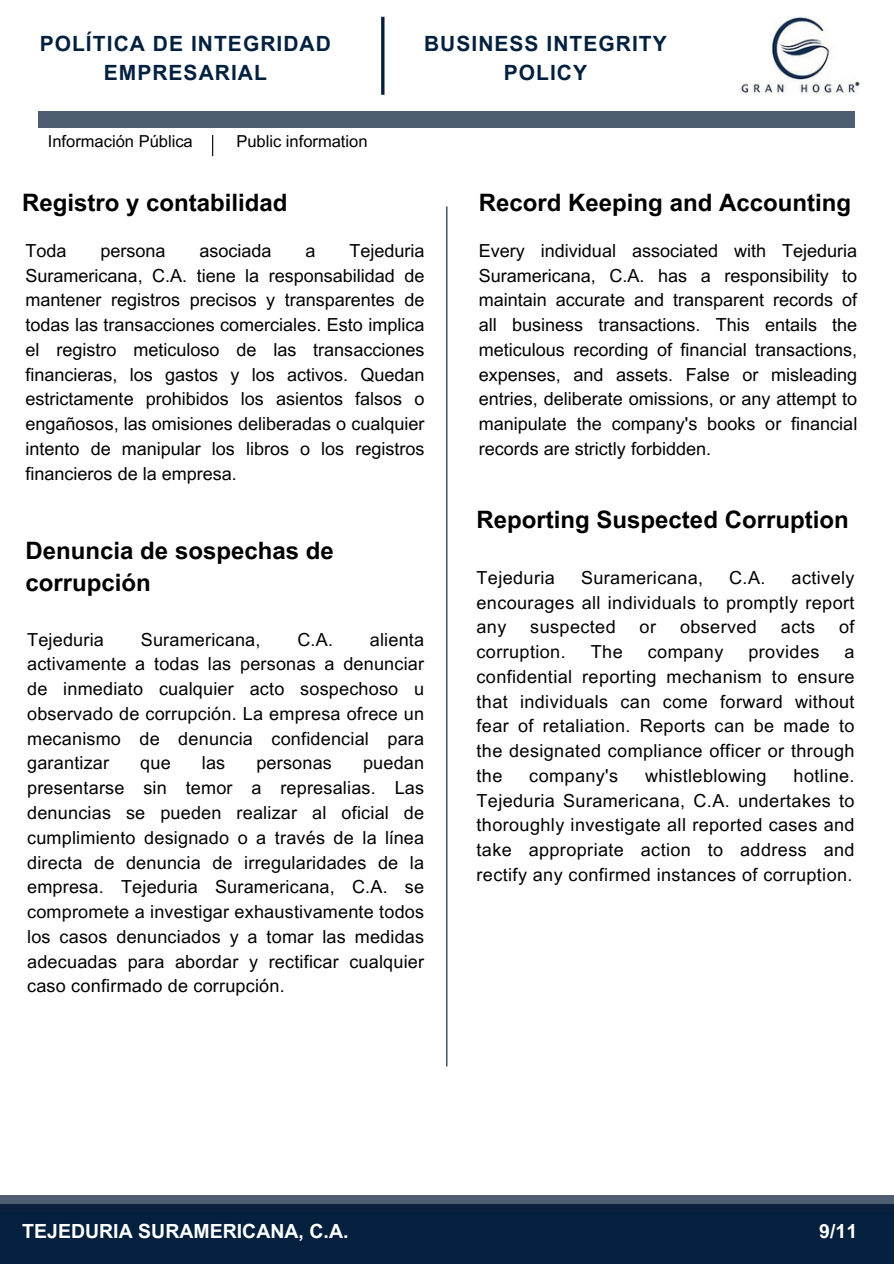
<style>
.page{position:relative;width:894px;height:1264px;background:#fff}
.page>*{position:absolute;margin:0;border:0;box-sizing:border-box;transform-origin:0 0}
.t1{font:700 24px/32.7px "Arial MT Pro";color:#000}
.t2{font:700 21px/29.2px "Arial MT Pro";letter-spacing:.05em;color:#03213f;text-align:center}
.t3{font:700 19.5px "Arial MT Pro";color:#fff}
.t4{font:18px/24.8px "Arial MT Pro";letter-spacing:.01em;color:#000;text-align:justify}
.t5{font:16.5px "Arial MT Pro";color:#000}
</style>
<div class="page">
<div style="left:0;top:1203px;width:893px;height:60px;background:#03213f"></div>
<div style="left:0;top:1195px;width:893px;height:9px;background:#4f5d72"></div>
<div style="left:39px;top:111px;width:815px;height:17px;background:#4f5d72"></div>
<img style="left:741px;top:17px;width:119px;height:77px">
<svg style="left:212px;top:135px;width:1px;height:21px"></svg>
<hr style="left:381px;top:17px;width:3px;height:78px;background:#03213f">
<hr style="left:446px;top:206px;width:1px;height:860px;background:#03213f">
<p class="t2" style="left:40px;top:32px;width:292px">POLÍTICA DE INTEGRIDAD<br>EMPRESARIAL</p>
<p class="t2" style="left:424px;top:32px;width:244px">BUSINESS INTEGRITY<br>POLICY</p>
<p class="t5" style="left:48px;top:135px;width:146px">Información Pública</p>
<h1 class="t5" style="left:236px;top:135px;width:133px">Public information</h1>
<h1 class="t1" style="left:22px;top:190px;width:267px">Registro y contabilidad</h1>
<p class="t4" style="left:26px;top:240px;width:43px">Toda</p>
<p class="t4" style="left:100px;top:240px;width:67px">persona</p>
<p class="t4" style="left:199px;top:240px;width:74px">asociada</p>
<p class="t4" style="left:305px;top:240px;width:12px">a</p>
<p class="t4" style="left:26px;top:240px;width:400px;text-indent:324px">Tejeduria Suramericana, C.A. tiene la responsabilidad de mantener registros precisos y transparentes de todas las transacciones comerciales. Esto implica el registro meticuloso de las transacciones financieras, los gastos y los activos. Quedan estrictamente prohibidos los asientos falsos o engañosos, las omisiones deliberadas o cualquier intento de manipular los libros o los registros financieros de la empresa.</p>
<h1 class="t1" style="left:26px;top:537px;width:310px">Denuncia de sospechas de corrupción</h1>
<p class="t4" style="left:27px;top:629px;width:78px">Tejeduria</p>
<p class="t4" style="left:141px;top:629px;width:121px">Suramericana,</p>
<p class="t4" style="left:297px;top:629px;width:37px">C.A.</p>
<p class="t4" style="left:27px;top:629px;width:398px;text-indent:342px">alienta activamente a todas las personas a denunciar de inmediato cualquier acto sospechoso u observado de corrupción. La empresa ofrece un mecanismo de denuncia confidencial para garantizar</p>
<p class="t4" style="left:27px;top:753px;width:398px;text-indent:336px">puedan presentarse sin temor a represalias. Las denuncias se pueden realizar al oficial de cumplimiento designado o a través de la línea directa de denuncia de irregularidades de la empresa. Tejeduria Suramericana, C.A. se compromete a investigar exhaustivamente todos los casos denunciados y a tomar las medidas adecuadas para abordar y rectificar cualquier caso confirmado de corrupción.</p>
<p class="t4" style="left:140px;top:753px;width:32px">que</p>
<p class="t4" style="left:202px;top:753px;width:25px">las</p>
<p class="t4" style="left:256px;top:753px;width:77px">personas</p>
<h1 class="t1" style="left:478px;top:190px;width:373px">Record Keeping and Accounting</h1>
<p class="t4" style="left:478px;top:240px;width:380px">Every individual associated with Tejeduria Suramericana, C.A. has a responsibility to maintain accurate and transparent records of all business transactions. This entails the meticulous recording of financial transactions, expenses, and assets. False or misleading entries, deliberate omissions, or any attempt to manipulate the company's books or financial records are strictly forbidden.</p>
<h2 class="t1" style="left:476px;top:506px;width:373px">Reporting Suspected Corruption</h2>
<h3 class="t4" style="left:476px;top:567px;width:80px">Tejeduria</h3>
<h3 class="t4" style="left:581px;top:567px;width:124px">Suramericana,</h3>
<h3 class="t4" style="left:729px;top:567px;width:38px">C.A.</h3>
<h3 class="t4" style="left:476px;top:567px;width:379px;text-indent:315px">actively encourages all individuals to promptly report any</h3>
<h3 class="t4" style="left:530px;top:617px;width:87px">suspected</h3>
<h3 class="t4" style="left:639px;top:617px;width:18px">or</h3>
<h3 class="t4" style="left:679px;top:617px;width:78px">observed</h3>
<h3 class="t4" style="left:780px;top:617px;width:36px">acts</h3>
<h3 class="t4" style="left:838px;top:617px;width:17px">of</h3>
<h3 class="t4" style="left:476px;top:641px;width:91px">corruption.</h3>
<h3 class="t4" style="left:590px;top:641px;width:33px">The</h3>
<h3 class="t4" style="left:647px;top:641px;width:77px">company</h3>
<h3 class="t4" style="left:748px;top:641px;width:72px">provides</h3>
<h3 class="t4" style="left:476px;top:641px;width:379px;text-indent:368px">a confidential reporting mechanism to ensure that individuals can come forward without fear of retaliation. Reports can be made to the designated compliance officer or through the</h3>
<h3 class="t4" style="left:476px;top:765px;width:379px;text-indent:317px">hotline.<br>Tejeduria Suramericana, C.A. undertakes to thoroughly investigate all reported cases and take appropriate action to address and rectify any confirmed instances of corruption.</h3>
<h3 class="t4" style="left:529px;top:765px;width:90px">company's</h3>
<h3 class="t4" style="left:645px;top:765px;width:123px">whistleblowing</h3>
<h2 class="t3" style="left:22px;top:1223px;width:327px">TEJEDURIA SURAMERICANA, C.A.</h2>
<p class="t3" style="left:819px;top:1223px;width:39px">9/11</p>
</div>
